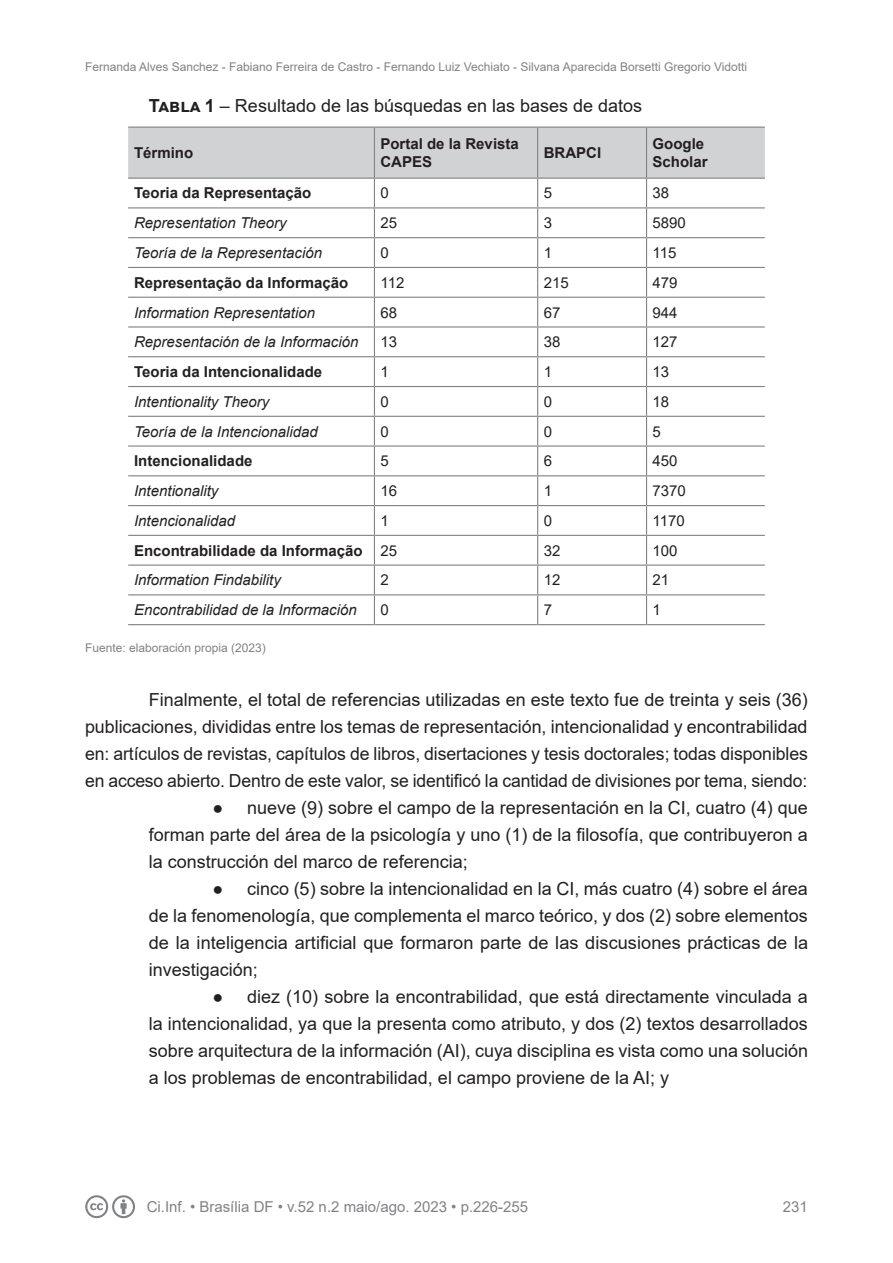
<style>
.page{position:relative;width:893px;height:1263px;background:#fff}
.page>*{position:absolute;margin:0;border:0;box-sizing:border-box;transform-origin:0 0}
._2_2_Texto{font:18px/27px "Arial";color:#231f20;text-align:justify}
._3_2_Célula_I{font:italic 15px "Arial";color:#231f20}
._3_2_Célula_I-2{font:700 15px "Arial";color:#231f20}
._3_3_Célula_II{font:15px "Arial";color:#231f20}
.t1{font:15px "Arial";color:#808285}
._3_1_Cabeçalho{font:700 15px/18px "Arial";color:#231f20}
._2_5_Legenda_Imagem{font:12px "Arial";color:#808285}
.s1{font-weight:700}
</style>
<div class="page">
<svg style="left:85px;top:1195px;width:50px;height:23px"></svg>
<svg style="left:128px;top:127px;width:637px;height:497px"></svg>
<hr style="left:128px;top:624px;width:246px;height:1px;background:#808285">
<hr style="left:374px;top:624px;width:164px;height:1px;background:#808285">
<hr style="left:538px;top:624px;width:108px;height:1px;background:#808285">
<hr style="left:646px;top:624px;width:119px;height:1px;background:#808285">
<p class="_2_5_Legenda_Imagem" style="left:85px;top:59px;width:664px">Fernanda Alves Sanchez - Fabiano Ferreira de Castro - Fernando Luiz Vechiato - Silvana Aparecida Borsetti Gregorio Vidotti</p>
<p class="_2_2_Texto" style="left:149px;top:92px;width:495px"><span class="s1">Tabla 1</span> – Resultado de las búsquedas en las bases de datos</p>
<p class="_3_1_Cabeçalho" style="left:134px;top:144px;width:61px">Término</p>
<p class="_3_1_Cabeçalho" style="left:380px;top:135px;width:140px">Portal de la Revista<br>CAPES</p>
<p class="_3_1_Cabeçalho" style="left:544px;top:144px;width:59px">BRAPCI</p>
<p class="_3_1_Cabeçalho" style="left:652px;top:135px;width:57px">Google<br>Scholar</p>
<p class="_3_2_Célula_I-2" style="left:134px;top:183px;width:179px">Teoria da Representação</p>
<p class="_3_3_Célula_II" style="left:380px;top:183px;width:10px">0</p>
<p class="_3_3_Célula_II" style="left:544px;top:183px;width:10px">5</p>
<p class="_3_3_Célula_II" style="left:652px;top:183px;width:18px">38</p>
<p class="_3_2_Célula_I" style="left:134px;top:213px;width:154px">Representation Theory</p>
<p class="_3_3_Célula_II" style="left:380px;top:213px;width:18px">25</p>
<p class="_3_3_Célula_II" style="left:544px;top:213px;width:10px">3</p>
<p class="_3_3_Célula_II" style="left:652px;top:213px;width:35px">5890</p>
<p class="_3_2_Célula_I" style="left:134px;top:243px;width:189px">Teoría de la Representación</p>
<p class="_3_3_Célula_II" style="left:380px;top:242px;width:10px">0</p>
<p class="_3_3_Célula_II" style="left:544px;top:242px;width:10px">1</p>
<p class="_3_3_Célula_II" style="left:652px;top:242px;width:25px">115</p>
<p class="_3_2_Célula_I-2" style="left:134px;top:272px;width:216px">Representação da Informação</p>
<p class="_3_3_Célula_II" style="left:380px;top:272px;width:25px">112</p>
<p class="_3_3_Célula_II" style="left:544px;top:272px;width:27px">215</p>
<p class="_3_3_Célula_II" style="left:652px;top:272px;width:27px">479</p>
<p class="_3_2_Célula_I" style="left:134px;top:303px;width:182px">Information Representation</p>
<p class="_3_3_Célula_II" style="left:380px;top:302px;width:18px">68</p>
<p class="_3_3_Célula_II" style="left:544px;top:302px;width:18px">67</p>
<p class="_3_3_Célula_II" style="left:652px;top:302px;width:27px">944</p>
<p class="_3_2_Célula_I" style="left:134px;top:332px;width:226px">Representación de la Información</p>
<p class="_3_3_Célula_II" style="left:380px;top:332px;width:18px">13</p>
<p class="_3_3_Célula_II" style="left:544px;top:332px;width:18px">38</p>
<p class="_3_3_Célula_II" style="left:652px;top:332px;width:27px">127</p>
<p class="_3_2_Célula_I-2" style="left:134px;top:361px;width:190px">Teoria da Intencionalidade</p>
<p class="_3_3_Célula_II" style="left:380px;top:361px;width:10px">1</p>
<p class="_3_3_Célula_II" style="left:544px;top:361px;width:10px">1</p>
<p class="_3_3_Célula_II" style="left:652px;top:361px;width:18px">13</p>
<p class="_3_2_Célula_I" style="left:134px;top:392px;width:137px">Intentionality Theory</p>
<p class="_3_3_Célula_II" style="left:380px;top:391px;width:10px">0</p>
<p class="_3_3_Célula_II" style="left:544px;top:391px;width:10px">0</p>
<p class="_3_3_Célula_II" style="left:652px;top:391px;width:18px">18</p>
<p class="_3_2_Célula_I" style="left:134px;top:422px;width:185px">Teoría de la Intencionalidad</p>
<p class="_3_3_Célula_II" style="left:380px;top:421px;width:10px">0</p>
<p class="_3_3_Célula_II" style="left:544px;top:421px;width:10px">0</p>
<p class="_3_3_Célula_II" style="left:652px;top:421px;width:10px">5</p>
<p class="_3_2_Célula_I-2" style="left:134px;top:451px;width:120px">Intencionalidade</p>
<p class="_3_3_Célula_II" style="left:380px;top:451px;width:10px">5</p>
<p class="_3_3_Célula_II" style="left:544px;top:451px;width:10px">6</p>
<p class="_3_3_Célula_II" style="left:652px;top:451px;width:27px">450</p>
<p class="_3_2_Célula_I" style="left:134px;top:481px;width:86px">Intentionality</p>
<p class="_3_3_Célula_II" style="left:380px;top:481px;width:18px">16</p>
<p class="_3_3_Célula_II" style="left:544px;top:481px;width:10px">1</p>
<p class="_3_3_Célula_II" style="left:652px;top:481px;width:35px">7370</p>
<p class="_3_2_Célula_I" style="left:134px;top:511px;width:102px">Intencionalidad</p>
<p class="_3_3_Célula_II" style="left:380px;top:510px;width:10px">1</p>
<p class="_3_3_Célula_II" style="left:544px;top:510px;width:10px">0</p>
<p class="_3_3_Célula_II" style="left:652px;top:510px;width:34px">1170</p>
<p class="_3_2_Célula_I-2" style="left:134px;top:540px;width:230px">Encontrabilidade da Informação</p>
<p class="_3_3_Célula_II" style="left:380px;top:540px;width:18px">25</p>
<p class="_3_3_Célula_II" style="left:544px;top:540px;width:18px">32</p>
<p class="_3_3_Célula_II" style="left:652px;top:540px;width:27px">100</p>
<p class="_3_2_Célula_I" style="left:134px;top:570px;width:148px">Information Findability</p>
<p class="_3_3_Célula_II" style="left:380px;top:570px;width:10px">2</p>
<p class="_3_3_Célula_II" style="left:544px;top:570px;width:18px">12</p>
<p class="_3_3_Célula_II" style="left:652px;top:570px;width:18px">21</p>
<p class="_3_2_Célula_I" style="left:134px;top:600px;width:224px">Encontrabilidad de la Información</p>
<p class="_3_3_Célula_II" style="left:380px;top:600px;width:10px">0</p>
<p class="_3_3_Célula_II" style="left:544px;top:600px;width:10px">7</p>
<p class="_3_3_Célula_II" style="left:652px;top:600px;width:10px">1</p>
<p class="_2_5_Legenda_Imagem" style="left:85px;top:640px;width:182px">Fuente: elaboración propia (2023)</p>
<p class="_2_2_Texto" style="left:85px;top:686px;width:724px;text-indent:64px">Finalmente, el total de referencias utilizadas en este texto fue de treinta y seis (36) publicaciones, divididas entre los temas de representación, intencionalidad y encontrabilidad en: artículos de revistas, capítulos de libros, disertaciones y tesis doctorales; todas disponibles en acceso abierto. Dentro de este valor, se identificó la cantidad de divisiones por tema, siendo:</p>
<p class="_2_2_Texto" style="left:149px;top:794px;width:661px;text-indent:64px">● nueve (9) sobre el campo de la representación en la CI, cuatro (4) que forman parte del área de la psicología y uno (1) de la filosofía, que contribuyeron a la construcción del marco de referencia;</p>
<p class="_2_2_Texto" style="left:149px;top:875px;width:661px;text-indent:64px">● cinco (5) sobre la intencionalidad en la CI, más cuatro (4) sobre el área de la fenomenología, que complementa el marco teórico, y dos (2) sobre elementos de la inteligencia artificial que formaron parte de las discusiones prácticas de la investigación;</p>
<p class="_2_2_Texto" style="left:149px;top:983px;width:661px;text-indent:64px">● diez (10) sobre la encontrabilidad, que está directamente vinculada a la intencionalidad, ya que la presenta como atributo, y dos (2) textos desarrollados sobre arquitectura de la información (AI), cuya disciplina es vista como una solución a los problemas de encontrabilidad, el campo proviene de la AI; y</p>
<p class="t1" style="left:147px;top:1197px;width:383px">Ci.Inf. • Brasília DF • v.52 n.2 maio/ago. 2023 • p.226-255</p>
<p class="t1" style="left:783px;top:1197px;width:27px">231</p>
</div>
